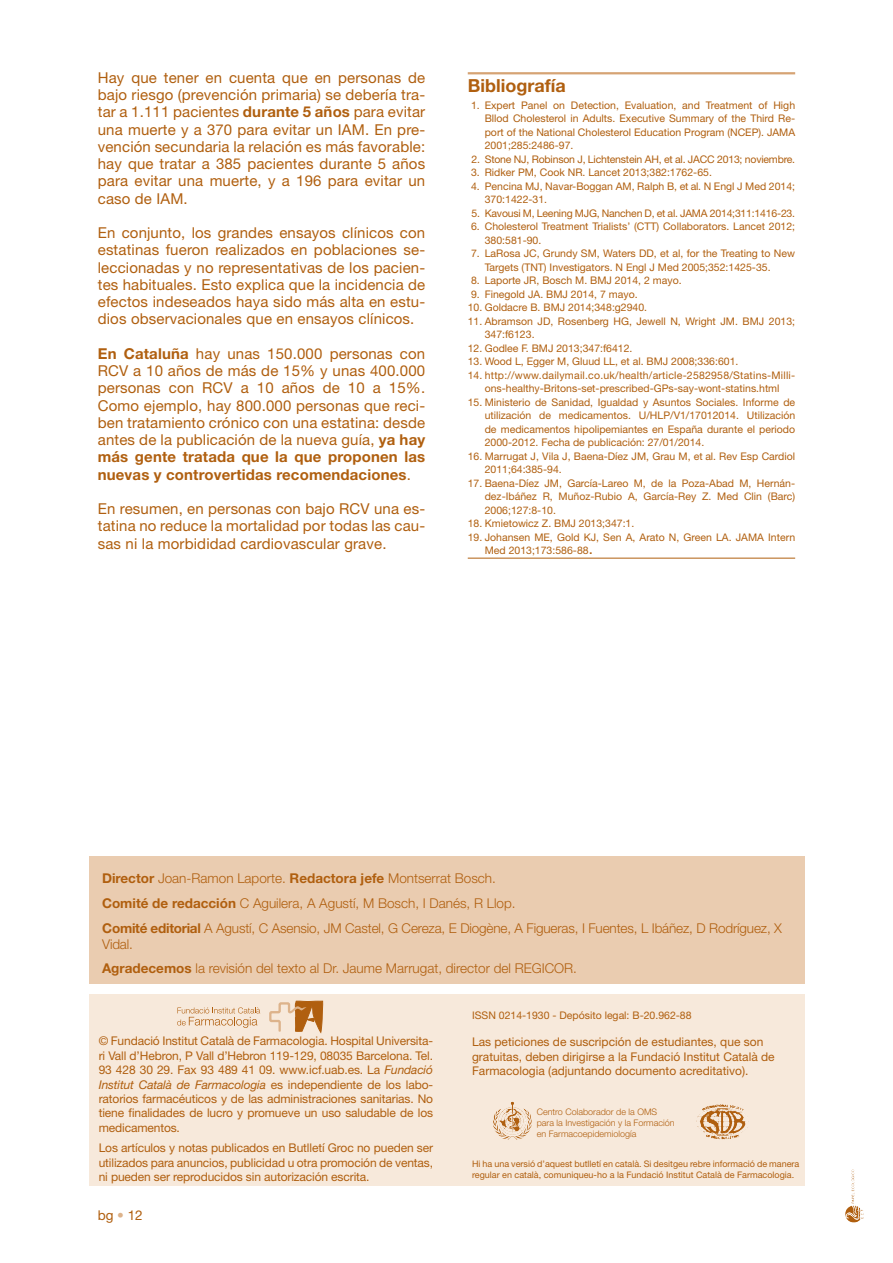
<style>
.page{position:relative;width:893px;height:1263px;background:#fff}
.page>*{position:absolute;margin:0;border:0;box-sizing:border-box;transform-origin:0 0}
.t1{font:700 18px "Helvetica Neue LT Std";color:#b05f0f}
.t2{font:15px/17.2px "Helvetica Neue LT Std";letter-spacing:.01em;color:#b05f0f;text-align:justify}
.t3{font:300 13.5px/24.8px "Helvetica Neue LT Std";color:#b05f0f}
.t4{font:13.5px "Helvetica Neue LT Std";color:#b05f0f}
.t5{font:12px/14.4px "Helvetica Neue LT Std";color:#b05f0f;text-align:justify}
.t6{font:10.5px/13.5px "Helvetica Neue LT Std";color:#b05f0f}
.t7{font:10.5px "Helvetica Neue LT Std";letter-spacing:-.02em;color:#b05f0f}
.t8{font:9px/10.8px "Helvetica Neue LT Std";color:#b05f0f}
.t9{font:300 9px/10.8px "Helvetica Neue LT Std";color:#b05f0f}
.s1{font-weight:700}
.s2{font-size:15px}
.s3{font-style:italic}
.s4{color:#ddb38b}
</style>
<div class="page">
<div style="left:89px;top:857px;width:715px;height:127px;background:#eaccb0"></div>
<div style="left:89px;top:995px;width:715px;height:191px;background:#f7e9db"></div>
<svg style="left:851px;top:1169px;width:3px;height:12px"></svg>
<svg style="left:269px;top:1001px;width:54px;height:31px"></svg>
<svg style="left:177px;top:1007px;width:83px;height:21px"></svg>
<img style="left:705px;top:1104px;width:23px;height:6px">
<img style="left:498px;top:1101px;width:28px;height:34px">
<hr style="left:468px;top:72px;width:327px;height:2px;background:#d6a374">
<hr style="left:468px;top:558px;width:327px;height:1px;background:#b05f0f">
<p class="t2" style="left:98px;top:69px;width:329px">Hay que tener en cuenta que en personas de bajo riesgo (prevención primaria) se debería tra&shy;tar a 1.111 pacientes <span class="s1">durante 5 años</span> para evitar una muerte y a 370 para evitar un IAM. En pre&shy;vención secundaria la relación es más favorable: hay que tratar a 385 pacientes durante 5 años para evitar una muerte, y a 196 para evitar un caso de IAM.</p>
<p class="t2" style="left:98px;top:224px;width:329px">En conjunto, los grandes ensayos clínicos con estatinas fueron realizados en poblaciones se&shy;leccionadas y no representativas de los pacien&shy;tes habituales. Esto explica que la incidencia de efectos indeseados haya sido más alta en estu&shy;dios observacionales que en ensayos clínicos.</p>
<p class="t2" style="left:98px;top:345px;width:329px"><span class="s1">En Cataluña</span> hay unas 150.000 personas con RCV a 10 años de más de 15% y unas 400.000 personas con RCV a 10 años de 10 a 15%.<br>Como ejemplo, hay 800.000 personas que reci&shy;ben tratamiento crónico con una estatina: desde antes de la publicación de la nueva guía, <span class="s1">ya hay más gente tratada que la que proponen las nuevas y controvertidas recomendaciones</span>.</p>
<h2 class="t2" style="left:98px;top:500px;width:329px">En resumen, en personas con bajo RCV una es&shy;tatina no reduce la mortalidad por todas las cau&shy;sas ni la morbididad cardiovascular grave.</h2>
<h1 class="t1" style="left:468px;top:74px;width:99px">Bibliografía</h1>
<p class="t6" style="left:485px;top:98px;width:312px;text-align:justify;text-indent:-14px">1. Expert Panel on Detection, Evaluation, and Treatment of High Bllod Cholesterol in Adults. Executive Summary of the Third Re&shy;port of the National Cholesterol Education Program (NCEP). JAMA 2001;285:2486-97.</p>
<p class="t7" style="left:471px;top:153px;width:325px">2. Stone NJ, Robinson J, Lichtenstein AH, et al. JACC 2013; noviembre.</p>
<p class="t6" style="left:471px;top:166px;width:242px">3. Ridker PM, Cook NR. Lancet 2013;382:1762-65.</p>
<p class="t6" style="left:485px;top:179px;width:312px;text-indent:-14px">4. Pencina MJ, Navar-Boggan AM, Ralph B, et al. N Engl J Med 2014;<br>370:1422-31.</p>
<p class="t7" style="left:471px;top:207px;width:325px">5. Kavousi M, Leening MJG, Nanchen D, et al. JAMA 2014;311:1416-23.</p>
<p class="t6" style="left:485px;top:220px;width:312px;text-indent:-14px">6. Cholesterol Treatment Trialists’ (CTT) Collaborators. Lancet 2012;<br>380:581-90.</p>
<p class="t6" style="left:485px;top:247px;width:312px;text-indent:-14px">7. LaRosa JC, Grundy SM, Waters DD, et al, for the Treating to New<br>Targets (TNT) Investigators. N Engl J Med 2005;352:1425-35.</p>
<p class="t6" style="left:471px;top:274px;width:212px">8. Laporte JR, Bosch M. BMJ 2014, 2 mayo.</p>
<p class="t6" style="left:471px;top:287px;width:168px">9. Finegold JA. BMJ 2014, 7 mayo.</p>
<p class="t6" style="left:468px;top:301px;width:181px">10. Goldacre B. BMJ 2014;348:g2940.</p>
<p class="t6" style="left:485px;top:314px;width:312px;text-indent:-17px">11. Abramson JD, Rosenberg HG, Jewell N, Wright JM. BMJ 2013;<br>347:f6123.</p>
<p class="t6" style="left:468px;top:341px;width:166px">12. Godlee F. BMJ 2013;347:f6412.</p>
<p class="t6" style="left:468px;top:355px;width:272px">13. Wood L, Egger M, Gluud LL, et al. BMJ 2008;336:601.</p>
<p class="t6" style="left:468px;top:368px;width:329px;text-align:center">14. http://www.dailymail.co.uk/health/article-2582958/Statins-Milli&shy;ons-healthy-Britons-set-prescribed-GPs-say-wont-statins.html</p>
<p class="t6" style="left:485px;top:395px;width:312px;text-align:justify;text-indent:-17px">15. Ministerio de Sanidad, Igualdad y Asuntos Sociales. Informe de utilización de medicamentos. U/HLP/V1/17012014. Utilización de medicamentos hipolipemiantes en España durante el periodo 2000-2012. Fecha de publicación: 27/01/2014.</p>
<p class="t6" style="left:485px;top:449px;width:312px;text-indent:-17px">16. Marrugat J, Vila J, Baena-Díez JM, Grau M, et al. Rev Esp Cardiol<br>2011;64:385-94.</p>
<p class="t6" style="left:485px;top:476px;width:312px;text-align:justify;text-indent:-17px">17. Baena-Díez JM, García-Lareo M, de la Poza-Abad M, Hernán&shy;dez-Ibáñez R, Muñoz-Rubio A, García-Rey Z. Med Clin (Barc)<br>2006;127:8-10.</p>
<p class="t6" style="left:468px;top:517px;width:168px">18. Kmietowicz Z. BMJ 2013;347:1.</p>
<p class="t6" style="left:485px;top:530px;width:312px;text-indent:-17px">19. Johansen ME, Gold KJ, Sen A, Arato N, Green LA. JAMA Intern<br>Med 2013;173:586-88<span class="s2">.</span></p>
<p class="t3" style="left:102px;top:866px;width:681px"><span class="s1">Director</span> Joan-Ramon Laporte. <span class="s1">Redactora jefe</span> Montserrat Bosch.<br><span class="s1">Comité de redacción</span> C Aguilera, A Agustí, M Bosch, I Danés, R Llop.<br><span class="s1">Comité editorial</span> A Agustí, C Asensio, JM Castel, G Cereza, E Diogène, A Figueras, I Fuentes, L Ibáñez, D Rodríguez, X</p>
<p class="t3" style="left:102px;top:931px;width:476px">Vidal.<br><span class="s1">Agradecemos</span> la revisión del texto al Dr. Jaume Marrugat, director del REGICOR.</p>
<p class="t5" style="left:99px;top:1034px;width:336px">© Fundació Institut Català de Farmacologia. Hospital Universita&shy;ri Vall d’Hebron, P Vall d’Hebron 119-129, 08035 Barcelona. Tel.<br>93 428 30 29. Fax 93 489 41 09. www.icf.uab.es. La <span class="s3">Fundació Institut Català de Farmacologia</span> es independiente de los labo&shy;ratorios farmacéuticos y de las administraciones sanitarias. No tiene finalidades de lucro y promueve un uso saludable de los medicamentos.</p>
<p class="t5" style="left:99px;top:1140px;width:336px">Los artículos y notas publicados en Butlletí Groc no pueden ser utilizados para anuncios, publicidad u otra promoción de ventas, ni pueden ser reproducidos sin autorización escrita.</p>
<p class="t4" style="left:98px;top:1207px;width:47px">bg <span class="s4">•</span> 12</p>
<p class="t6" style="left:472px;top:1008px;width:221px">ISSN 0214-1930 - Depósito legal: B-20.962-88</p>
<p class="t5" style="left:472px;top:1034px;width:304px;text-align:left">Las peticiones de suscripción de estudiantes, que son gratuitas, deben dirigirse a la Fundació Institut Català de<br>Farmacologia (adjuntando documento acreditativo).</p>
<p class="t9" style="left:537px;top:1106px;width:139px">Centro Colaborador de la OMS para la Investigación y la Formación en Farmacoepidemiología</p>
<p class="t8" style="left:472px;top:1158px;width:329px">Hi ha una versió d’aquest butlletí en català. Si desitgeu rebre informació de manera regular en català, comuniqueu-ho a la Fundació Institut Català de Farmacologia.</p>
</div>
